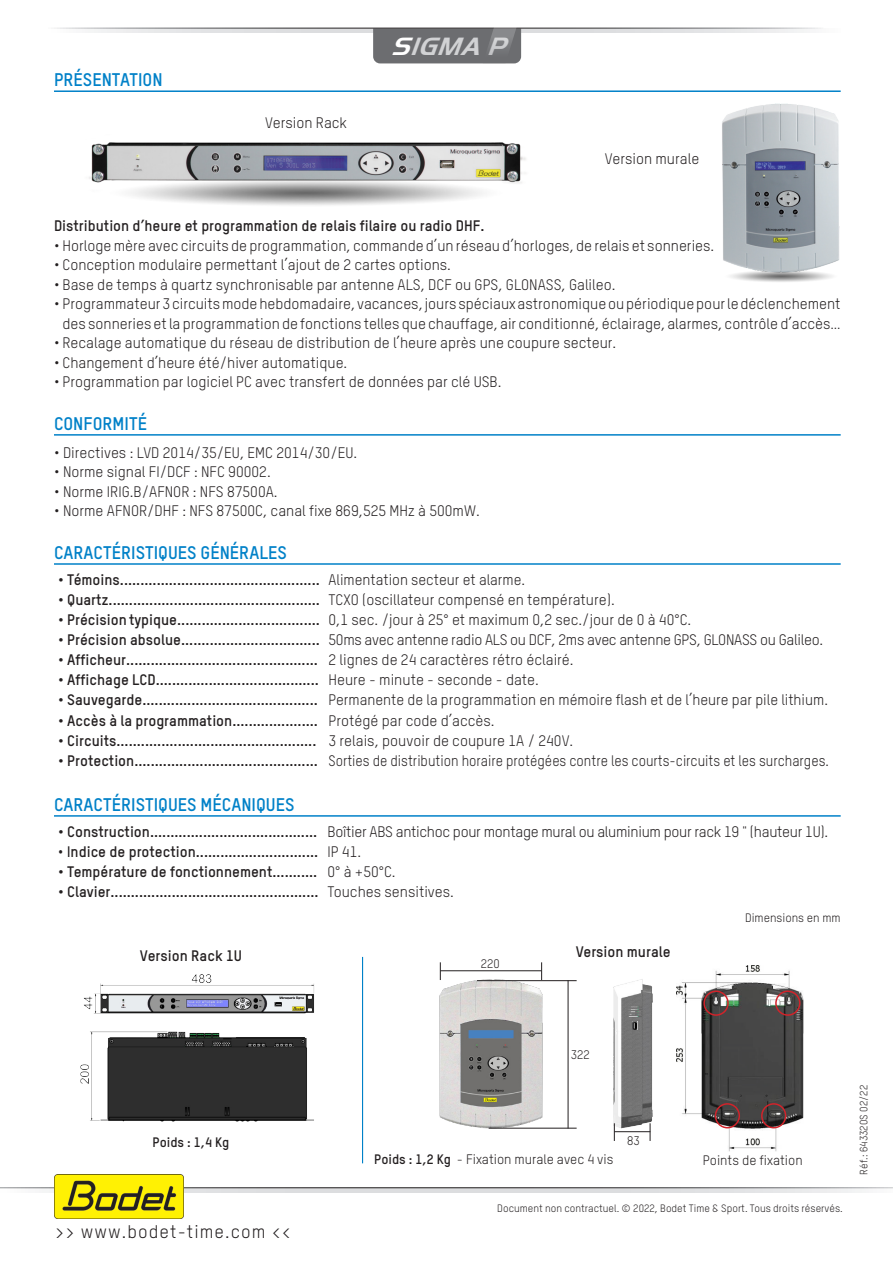
<style>
.page{position:relative;width:893px;height:1263px;background:#fff}
.page>*{position:absolute;margin:0;border:0;box-sizing:border-box;transform-origin:0 0}
.t1{font:italic 700 25.8px "Handel Got D";color:#d1d2d4}
.Titre{font:700 18px "TSTARPRO";color:#0081c8}
.t2{font:18px "TSTARPRO";letter-spacing:.06em;color:#231f20}
.t3{font:15px/19.5px "TSTARPRO";color:#231f20;text-align:center}
.t4{font:700 15px "TSTARPRO";color:#231f20}
.t5{font:15px "TSTARPRO";letter-spacing:-.02em;color:#231f20}
.t6{font:15px "TSTARPRO";color:#231f20;scale:.92 1}
.t7{font:700 15px "TSTARPRO";color:#231f20;scale:.9 1}
.t8{font:13.5px "TSTARPRO";color:#231f20}
.t9{font:700 13.5px "TSTARPRO";color:#231f20}
.t10{font:12.15px "TSTARPRO";color:#231f20}
.t11{font:12px "TSTARPRO";color:#231f20}
.t12{font:10.5px "TSTARPRO";color:#231f20}
.s1{color:#fff}
.s2{font-weight:700}
</style>
<div class="page">
<svg style="left:88px;top:29px;width:719px;height:4px;background:#e2e3e5"></svg>
<svg style="left:373px;top:27px;width:148px;height:36px;background:#6f7073"></svg>
<svg style="left:0;top:1188px;width:893px;height:4px;background:#d6d7d9"></svg>
<img style="left:55px;top:1175px;width:129px;height:43px">
<hr style="left:54px;top:90px;width:787px;height:2px;background:#0081c8">
<hr style="left:54px;top:434px;width:787px;height:2px;background:#0081c8">
<hr style="left:54px;top:563px;width:787px;height:2px;background:#0081c8">
<hr style="left:54px;top:815px;width:787px;height:2px;background:#0081c8">
<img style="left:89px;top:142px;width:437px;height:63px">
<img style="left:722px;top:103px;width:118px;height:179px">
<img style="left:80px;top:974px;width:234px;height:147px">
<svg style="left:274px;top:1002px;width:8px;height:4px"></svg>
<hr style="left:362px;top:957px;width:1px;height:206px;background:#0081c8">
<img style="left:677px;top:965px;width:126px;height:187px">
<img style="left:613px;top:979px;width:40px;height:153px">
<svg style="left:632px;top:1021px;width:5px;height:9px"></svg>
<img style="left:439px;top:979px;width:108px;height:150px">
<hr style="left:568px;top:980px;width:1px;height:148px;background:#231f20">
<hr style="left:477px;top:980px;width:100px;height:1px;background:#231f20">
<hr style="left:489px;top:1128px;width:88px;height:1px;background:#231f20">
<hr style="left:440px;top:970px;width:101px;height:1px;background:#231f20">
<svg style="left:440px;top:962px;width:1px;height:18px"></svg>
<svg style="left:541px;top:962px;width:1px;height:18px"></svg>
<hr style="left:614px;top:1131px;width:36px;height:1px;background:#231f20">
<svg style="left:614px;top:1123px;width:1px;height:18px"></svg>
<svg style="left:650px;top:1123px;width:1px;height:18px"></svg>
<div style="left:703px;top:990px;width:26px;height:26px;border:2px solid #d1232a;border-radius:50%"></div>
<div style="left:775px;top:990px;width:25px;height:26px;border:2px solid #d1232a;border-radius:50%"></div>
<div style="left:761px;top:1103px;width:25px;height:25px;border:2px solid #d1232a;border-radius:50%"></div>
<div style="left:715px;top:1103px;width:25px;height:25px;border:2px solid #d1232a;border-radius:50%"></div>
<p class="Titre" style="left:54px;top:68px;width:110px">PRÉSENTATION</p>
<p class="t3" style="left:265px;top:113px;width:83px">Version Rack</p>
<h1 class="t1" style="left:391px;top:30px;width:127px"><span class="s1">S</span>IGMAP</h1>
<p class="t3" style="left:605px;top:149px;width:96px">Version murale</p>
<p class="t4" style="left:54px;top:216px;width:432px">Distribution d’heure et programmation de relais filaire ou radio DHF.</p>
<p class="t3" style="left:54px;top:235px;width:662px">• Horloge mère avec circuits de programmation, commande d’un réseau d’horloges, de relais et sonneries.</p>
<p class="t3" style="left:54px;top:255px;width:399px">• Conception modulaire permettant l’ajout de 2 cartes options.</p>
<p class="t3" style="left:54px;top:274px;width:563px">• Base de temps à quartz synchronisable par antenne ALS, DCF ou GPS, GLONASS, Galileo.</p>
<p class="t3" style="left:54px;top:294px;width:788px">• Programmateur 3 circuits mode hebdomadaire, vacances, jours spéciaux astronomique ou périodique pour le déclenchement des sonneries et la programmation de fonctions telles que chauffage, air conditionné, éclairage, alarmes, contrôle d’accès…</p>
<p class="t3" style="left:54px;top:333px;width:564px">• Recalage automatique du réseau de distribution de l’heure après une coupure secteur.</p>
<p class="t3" style="left:54px;top:352px;width:295px">• Changement d’heure été/hiver automatique.</p>
<p class="t3" style="left:54px;top:372px;width:449px">• Programmation par logiciel PC avec transfert de données par clé USB.</p>
<p class="Titre" style="left:54px;top:412px;width:94px">CONFORMITÉ</p>
<p class="t3" style="left:54px;top:443px;width:305px">• Directives : LVD 2014/35/EU, EMC 2014/30/EU.</p>
<p class="t3" style="left:54px;top:462px;width:218px">• Norme signal FI/DCF : NFC 90002.</p>
<p class="t3" style="left:54px;top:482px;width:225px">• Norme IRIG.B/AFNOR : NFS 87500A.</p>
<p class="t3" style="left:54px;top:501px;width:427px">• Norme AFNOR/DHF : NFS 87500C, canal fixe 869,525 MHz à 500mW.</p>
<p class="Titre" style="left:54px;top:541px;width:234px">CARACTÉRISTIQUES GÉNÉRALES</p>
<p class="t4" style="left:58px;top:570px;width:263px">• Témoins.................................................</p>
<p class="t3" style="left:328px;top:569px;width:198px">Alimentation secteur et alarme.</p>
<p class="t4" style="left:58px;top:590px;width:263px">• Quartz....................................................</p>
<p class="t3" style="left:328px;top:589px;width:288px">TCXO (oscillateur compensé en température).</p>
<p class="t4" style="left:58px;top:610px;width:263px">• Précision typique...................................</p>
<p class="t3" style="left:328px;top:610px;width:364px">0,1 sec. /jour à 25° et maximum 0,2 sec./jour de 0 à 40°C.</p>
<p class="t4" style="left:58px;top:630px;width:263px">• Précision absolue..................................</p>
<p class="t5" style="left:328px;top:631px;width:496px">50ms avec antenne radio ALS ou DCF, 2ms avec antenne GPS, GLONASS ou Galileo.</p>
<p class="t4" style="left:58px;top:650px;width:261px">• Afficheur...............................................</p>
<p class="t3" style="left:328px;top:650px;width:247px">2 lignes de 24 caractères rétro éclairé.</p>
<p class="t4" style="left:58px;top:670px;width:262px">• Affichage LCD........................................</p>
<p class="t3" style="left:328px;top:670px;width:212px">Heure - minute - seconde - date.</p>
<p class="t4" style="left:58px;top:690px;width:261px">• Sauvegarde...........................................</p>
<p class="t3" style="left:328px;top:690px;width:501px">Permanente de la programmation en mémoire flash et de l’heure par pile lithium.</p>
<p class="t4" style="left:58px;top:711px;width:261px">• Accès à la programmation.....................</p>
<p class="t3" style="left:328px;top:710px;width:168px">Protégé par code d’accès.</p>
<p class="t4" style="left:58px;top:731px;width:260px">• Circuits.................................................</p>
<p class="t3" style="left:328px;top:730px;width:246px">3 relais, pouvoir de coupure 1A / 240V.</p>
<p class="t4" style="left:58px;top:751px;width:261px">• Protection.............................................</p>
<p class="t6" style="left:328px;top:751px;width:545px">Sorties de distribution horaire protégées contre les courts-circuits et les surcharges.</p>
<p class="Titre" style="left:54px;top:793px;width:242px">CARACTÉRISTIQUES MÉCANIQUES</p>
<p class="t4" style="left:58px;top:822px;width:261px">• Construction.........................................</p>
<p class="t5" style="left:327px;top:822px;width:502px">Boîtier ABS antichoc pour montage mural ou aluminium pour rack 19 " (hauteur 1U).</p>
<p class="t7" style="left:58px;top:842px;width:290px">• Indice de protection..............................</p>
<p class="t3" style="left:327px;top:842px;width:35px">IP 41.</p>
<p class="t4" style="left:58px;top:862px;width:261px">• Température de fonctionnement...........</p>
<p class="t3" style="left:327px;top:862px;width:70px">0° à +50°C.</p>
<p class="t4" style="left:58px;top:882px;width:262px">• Clavier...................................................</p>
<p class="t3" style="left:327px;top:882px;width:128px">Touches sensitives.</p>
<p class="t4" style="left:140px;top:946px;width:104px">Version Rack 1U</p>
<p class="t10" style="left:481px;top:956px;width:20px">220</p>
<p class="t4" style="left:576px;top:942px;width:96px">Version murale</p>
<p class="t11" style="left:745px;top:911px;width:97px">Dimensions en mm</p>
<p class="t9" style="left:153px;top:1133px;width:78px">Poids : 1,4 Kg</p>
<p class="t2" style="left:55px;top:1220px;width:237px">&gt;&gt; www.bodet-time.com &lt;&lt;</p>
<p class="t10" style="left:571px;top:1047px;width:20px">322</p>
<p class="t10" style="left:627px;top:1133px;width:14px">83</p>
<p class="t8" style="left:374px;top:1151px;width:241px"><span class="s2">Poids : 1,2 Kg</span> - Fixation murale avec 4 vis</p>
<p class="t8" style="left:703px;top:1152px;width:101px">Points de fixation</p>
<p class="t12" style="left:497px;top:1202px;width:347px">Document non contractuel. © 2022, Bodet Time &amp; Sport. Tous droits réservés.</p>
<p class="t12" style="left:857px;top:1174px;width:91px;rotate:-90deg">Réf.: 643320S 02/22</p>
</div>
